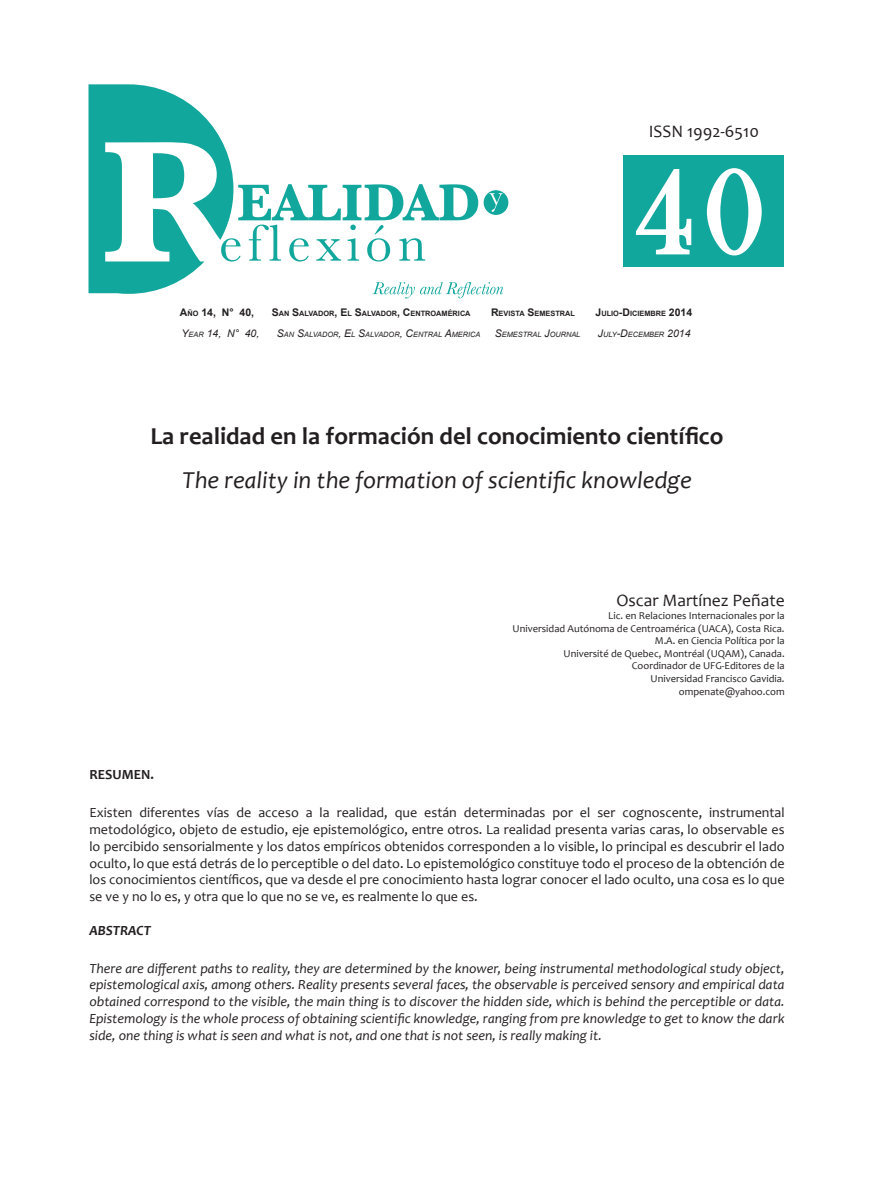
<style>
.page{position:relative;width:874px;height:1191px;background:#fff}
.page>*{position:absolute;margin:0;border:0;box-sizing:border-box;transform-origin:0 0}
.t1{font:122.5px "Bask Old Face";color:#fff}
.t2{font:700 24.5px "Candara";color:#231f20}
.t3{font:italic 24.5px "Candara";color:#231f20}
.t4{font:17.5px "Candara";color:#231f20}
.t5{font:14px/16.8px "Candara";color:#231f20;text-align:justify}
.t6{font:italic 14px/16.8px "Candara";color:#231f20;text-align:justify}
.t7{font:700 14px "Candara";color:#231f20}
.t8{font:italic 700 14px "Candara";color:#231f20}
.t9{font:10.5px/12.6px "Candara";color:#231f20;text-align:right}
.t10{font:italic 10.5px "Arial";color:#231f20}
.t11{font:700 10.5px "Arial";color:#231f20}
.t12{font:700 7.35px "Arial";color:#231f20}
.t13{font:italic 7.35px "Arial";color:#231f20}
.s1{font-size:7.35px}
.s2{font-size:10.5px}
</style>
<div class="page">
<div style="left:623px;top:155px;width:160px;height:112px;background:#12a79d"></div>
<svg style="left:635px;top:169px;width:57px;height:86px"></svg>
<svg style="left:706px;top:168px;width:56px;height:88px"></svg>
<svg style="left:88px;top:84px;width:420px;height:214px"></svg>
<p class="t4" style="left:648px;top:120px;width:112px">ISSN 1992-6510</p>
<p class="t1" style="left:633px;top:145px;width:132px">40</p>
<p class="t11" style="left:180px;top:305px;width:76px">A<span class="s1">ÑO</span> 14, N° 40,</p>
<p class="t12" style="left:271px;top:308px;width:195px"><span class="s2">S</span>AN <span class="s2">S</span>ALVADOR<span class="s2">, E</span>L <span class="s2">S</span>ALVADOR<span class="s2">, C</span>ENTROAMÉRICA</p>
<p class="t12" style="left:491px;top:308px;width:85px"><span class="s2">R</span>EVISTA <span class="s2">S</span>EMESTRAL</p>
<p class="t12" style="left:595px;top:308px;width:98px"><span class="s2">J</span>ULIO<span class="s2">-D</span>ICIEMBRE <span class="s2">2014</span></p>
<p class="t10" style="left:181px;top:327px;width:79px">Y<span class="s1">EAR</span> 14, N° 40,</p>
<p class="t13" style="left:277px;top:330px;width:205px"><span class="s2">S</span>AN <span class="s2">S</span>ALVADOR<span class="s2">, E</span>L <span class="s2">S</span>ALVADOR<span class="s2">, C</span>ENTRAL <span class="s2">A</span>MERICA</p>
<p class="t13" style="left:494px;top:330px;width:87px"><span class="s2">S</span>EMESTRAL <span class="s2">J</span>OURNAL</p>
<p class="t13" style="left:597px;top:330px;width:94px"><span class="s2">J</span>ULY<span class="s2">-D</span>ECEMBER <span class="s2">2014</span></p>
<p class="t2" style="left:150px;top:421px;width:574px">La realidad en la formación del conocimiento científico</p>
<p class="t3" style="left:182px;top:464px;width:510px">The reality in the formation of scientific knowledge</p>
<p class="t4" style="left:616px;top:589px;width:170px">Oscar Martínez Peñate</p>
<p class="t9" style="left:512px;top:609px;width:273px">Lic. en Relaciones Internacionales por la<br>Universidad Autónoma de Centroamérica (UACA), Costa Rica.<br>M.A. en Ciencia Política por la<br>Université de Quebec, Montréal (UQAM), Canada.<br>Coordinador de UFG-Editores de la<br>Universidad Francisco Gavidia.<br>ompenate@yahoo.com</p>
<p class="t7" style="left:89px;top:766px;width:66px">RESUMEN.</p>
<p class="t5" style="left:89px;top:804px;width:696px">Existen diferentes vías de acceso a la realidad, que están determinadas por el ser cognoscente, instrumental metodológico, objeto de estudio, eje epistemológico, entre otros. La realidad presenta varias caras, lo observable es lo percibido sensorialmente y los datos empíricos obtenidos corresponden a lo visible, lo principal es descubrir el lado oculto, lo que está detrás de lo perceptible o del dato. Lo epistemológico constituye todo el proceso de la obtención de los conocimientos científicos, que va desde el pre conocimiento hasta lograr conocer el lado oculto, una cosa es lo que se ve y no lo es, y otra que lo que no se ve, es realmente lo que es.</p>
<p class="t8" style="left:89px;top:921px;width:63px">ABSTRACT</p>
<p class="t6" style="left:89px;top:959px;width:696px">There are different paths to reality, they are determined by the knower, being instrumental methodological study object, epistemological axis, among others. Reality presents several faces, the observable is perceived sensory and empirical data obtained correspond to the visible, the main thing is to discover the hidden side, which is behind the perceptible or data.<br>Epistemology is the whole process of obtaining scientific knowledge, ranging from pre knowledge to get to know the dark side, one thing is what is seen and what is not, and one that is not seen, is really making it.</p>
</div>
